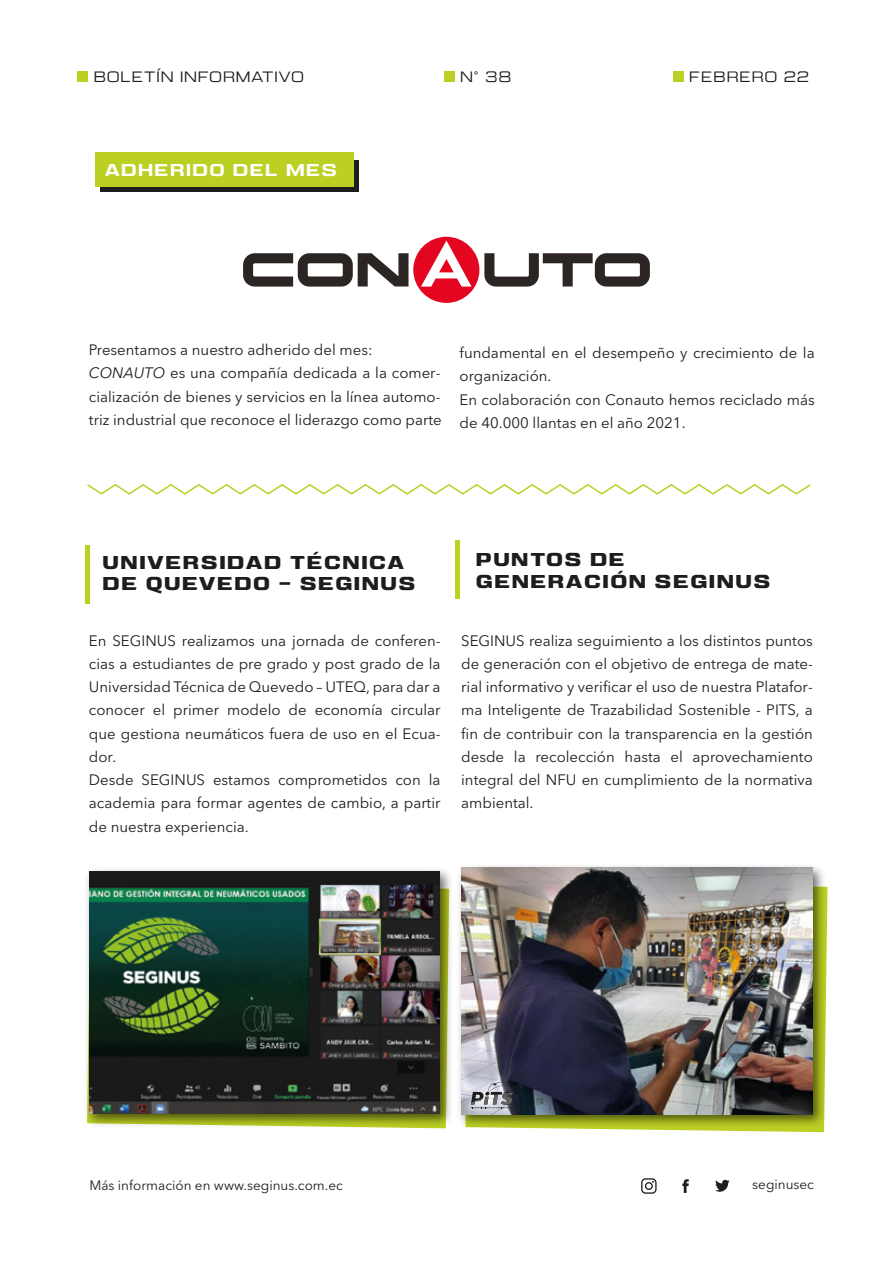
<style>
.page{position:relative;width:893px;height:1263px;background:#fff}
.page>*{position:absolute;margin:0;border:0;box-sizing:border-box;transform-origin:0 0}
.t1{font:700 expanded 18.6px/21.3px "Intensa";letter-spacing:.08em;color:#1d1d1b}
.t2{font:500 expanded 17.1px "Intensa";letter-spacing:.08em;color:#fff}
.t3{font:15px/23.2px "Avenir Next LT Pro";color:#1d1d1b}
.t4{font:300 expanded 15px "Intensa";letter-spacing:.05em;color:#1d1d1b}
.t5{font:13.5px "Avenir Next LT Pro";color:#1e1e1c}
.s1{font-style:italic}
</style>
<div class="page">
<div style="left:100px;top:161px;width:259px;height:31px;background:#1d1d1b"></div>
<div style="left:95px;top:152px;width:259px;height:35px;background:#bcd023"></div>
<hr style="left:85px;top:545px;width:4px;height:59px;background:#bcd023">
<div style="left:78px;top:71px;width:10px;height:11px;background:#bcd023"></div>
<div style="left:673px;top:71px;width:10px;height:11px;background:#bcd023"></div>
<div style="left:444px;top:71px;width:11px;height:11px;background:#bcd023"></div>
<div style="left:455px;top:540px;width:5px;height:58px;background:#bcd023"></div>
<img style="left:87px;top:869px;width:364px;height:260px">
<img style="left:89px;top:871px;width:351px;height:243px">
<img style="left:459px;top:866px;width:369px;height:265px">
<img style="left:462px;top:868px;width:351px;height:246px">
<svg style="left:641px;top:1178px;width:16px;height:16px"></svg>
<svg style="left:682px;top:1179px;width:7px;height:14px"></svg>
<svg style="left:715px;top:1179px;width:14px;height:13px"></svg>
<div style="left:413px;top:237px;width:66px;height:66px;background:#e40520;border-radius:50%"></div>
<svg style="left:243px;top:253px;width:165px;height:34px"></svg>
<svg style="left:484px;top:253px;width:166px;height:34px"></svg>
<svg style="left:421px;top:240px;width:50px;height:47px"></svg>
<svg style="left:87px;top:484px;width:724px;height:11px"></svg>
<svg style="left:471px;top:1081px;width:44px;height:27px"></svg>
<p class="t4" style="left:94px;top:67px;width:212px">BOLETÍN INFORMATIVO</p>
<p class="t4" style="left:460px;top:67px;width:53px">N° 38</p>
<p class="t4" style="left:689px;top:67px;width:122px">FEBRERO 22</p>
<p class="t2" style="left:105px;top:159px;width:234px">ADHERIDO DEL MES</p>
<p class="t3" style="left:89px;top:338px;width:354px">Presentamos a nuestro adherido del mes:<br><span class="s1">CONAUTO</span> es una compañía dedicada a la comer&shy;cialización de bienes y servicios en la línea automo&shy;triz industrial que reconoce el liderazgo como parte</p>
<p class="t3" style="left:460px;top:341px;width:357px">fundamental en el desempeño y crecimiento de la organización.<br>En colaboración con Conauto hemos reciclado más de 40.000 llantas en el año 2021.</p>
<p class="t1" style="left:103px;top:552px;width:314px">UNIVERSIDAD TÉCNICA<br>DE QUEVEDO - SEGINUS</p>
<p class="t1" style="left:476px;top:549px;width:296px">PUNTOS DE<br>GENERACIÓN SEGINUS</p>
<p class="t3" style="left:89px;top:629px;width:353px">En SEGINUS realizamos una jornada de conferen&shy;cias a estudiantes de pre grado y post grado de la Universidad Técnica de Quevedo – UTEQ, para dar a conocer el primer modelo de economía circular que gestiona neumáticos fuera de uso en el Ecua&shy;dor.<br>Desde SEGINUS estamos comprometidos con la academia para formar agentes de cambio, a partir de nuestra experiencia.</p>
<p class="t3" style="left:461px;top:629px;width:353px;text-align:justify">SEGINUS realiza seguimiento a los distintos puntos de generación con el objetivo de entrega de mate&shy;rial informativo y verificar el uso de nuestra Platafor&shy;ma Inteligente de Trazabilidad Sostenible - PITS, a fin de contribuir con la transparencia en la gestión desde la recolección hasta el aprovechamiento integral del NFU en cumplimiento de la normativa ambiental.</p>
<p class="t5" style="left:89px;top:1177px;width:255px">Más información en www.seginus.com.ec</p>
<p class="t5" style="left:752px;top:1176px;width:63px">seginusec</p>
</div>
